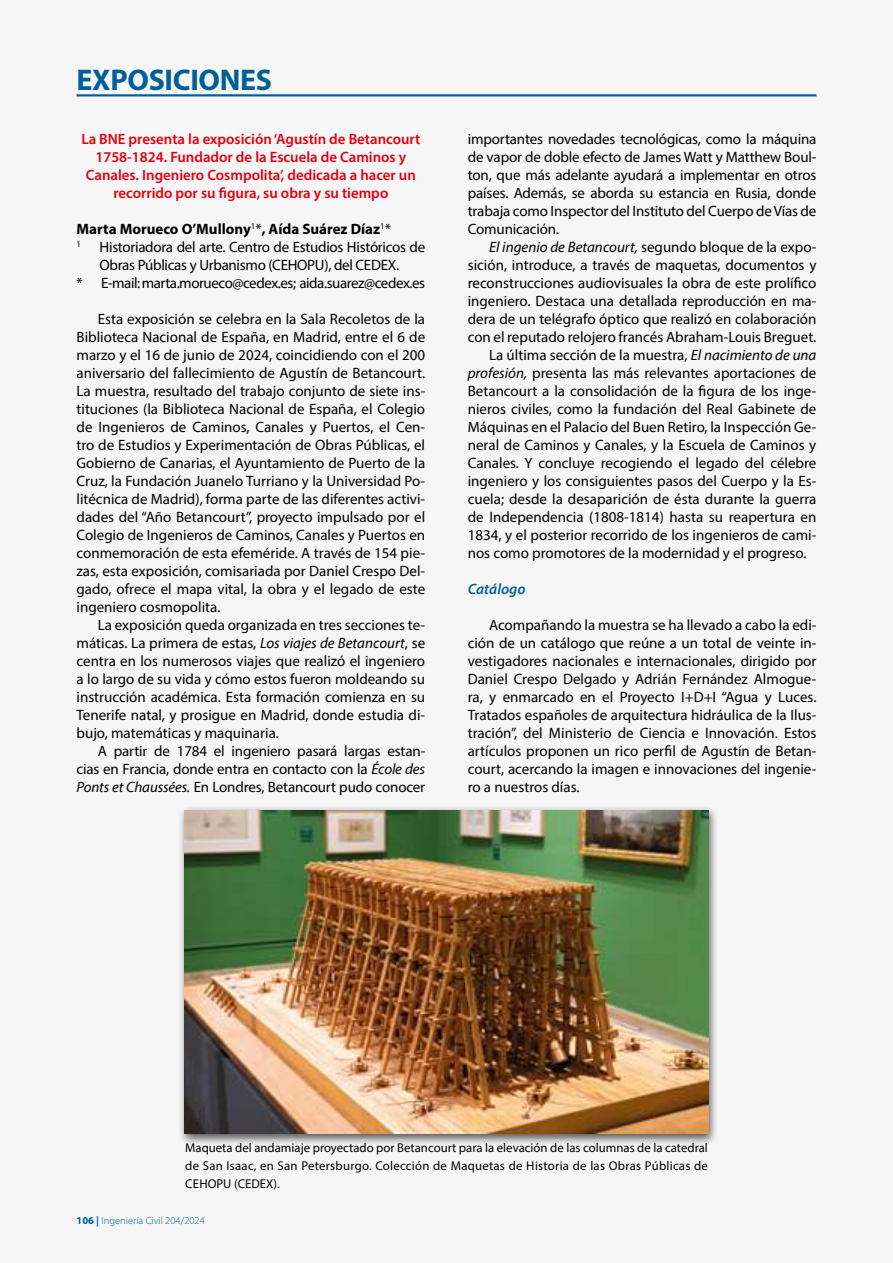
<style>
.page{position:relative;width:893px;height:1263px;background:#f6f6f6}
.page>*{position:absolute;margin:0;border:0;box-sizing:border-box;transform-origin:0 0}
.t1{font:700 30px "Myriad Pro";letter-spacing:-.01em;color:#005f98}
.t2{font:15px/18px "Myriad Pro";color:#000;text-align:justify}
.t3{font:600 15px/18px "Myriad Pro";color:#e3000f;text-align:center}
.t4{font:15px "Myriad Pro";letter-spacing:-.02em;color:#000}
.t5{font:15px "Myriad Pro";letter-spacing:-.03em;color:#000}
.t6{font:italic 15px "Myriad Pro";color:#000}
.t7{font:700 15px "Myriad Pro";color:#000}
.t8{font:italic 600 15px "Myriad Pro";color:#005f98}
.t9{font:12.75px/18px "Myriad Pro";letter-spacing:.02em;color:#000;text-align:justify}
.t10{font:300 10.5px "Myriad Pro";color:#005f98}
.s1{font-weight:400}
.s2{font-style:italic}
.s3{font-style:normal}
.s4{font-weight:700}
</style>
<div class="page">
<hr style="left:77px;top:94px;width:739px;height:3px;background:#005f98">
<div style="left:179px;top:806px;width:539px;height:339px;background:#000;opacity:.65"></div>
<img style="left:185px;top:810px;width:523px;height:324px">
<h1 class="t1" style="left:77px;top:60px;width:197px">EXPOSICIONES</h1>
<p class="t3" style="left:81px;top:130px;width:341px">La BNE presenta la exposición ‘Agustín de Betancourt 1758-1824. Fundador de la Escuela de Caminos y Canales. Ingeniero Cosmpolita’, dedicada a hacer un recorrido por su figura, su obra y su tiempo</p>
<p class="t7" style="left:77px;top:219px;width:316px">Marta Morueco O’Mullony<sup>1</sup><span class="s1">*</span>, Aída Suárez Díaz<sup>1</sup><span class="s1">*</span></p>
<p class="t4" style="left:77px;top:238px;width:350px"><sup>1</sup> Historiadora del arte. Centro de Estudios Históricos de</p>
<p class="t4" style="left:99px;top:256px;width:301px">Obras Públicas y Urbanismo (CEHOPU), del CEDEX.</p>
<p class="t5" style="left:77px;top:274px;width:350px">* E-mail: marta.morueco@cedex.es; aida.suarez@cedex.es</p>
<p class="t2" style="left:77px;top:310px;width:350px;text-indent:21px">Esta exposición se celebra en la Sala Recoletos de la Biblioteca Nacional de España, en Madrid, entre el 6 de marzo y el 16 de junio de 2024, coincidiendo con el 200 aniversario del fallecimiento de Agustín de Betancourt.<br>La muestra, resultado del trabajo conjunto de siete ins&shy;tituciones (la Biblioteca Nacional de España, el Colegio de Ingenieros de Caminos, Canales y Puertos, el Cen&shy;tro de Estudios y Experimentación de Obras Públicas, el Gobierno de Canarias, el Ayuntamiento de Puerto de la Cruz, la Fundación Juanelo Turriano y la Universidad Po&shy;litécnica de Madrid), forma parte de las diferentes activi&shy;dades del “Año Betancourt”, proyecto impulsado por el Colegio de Ingenieros de Caminos, Canales y Puertos en conmemoración de esta efeméride. A través de 154 pie&shy;zas, esta exposición, comisariada por Daniel Crespo Del&shy;gado, ofrece el mapa vital, la obra y el legado de este ingeniero cosmopolita.</p>
<p class="t2" style="left:77px;top:616px;width:350px;text-indent:21px">La exposición queda organizada en tres secciones te&shy;máticas. La primera de estas, <span class="s2">Los viajes de Betancourt</span>, se centra en los numerosos viajes que realizó el ingeniero a lo largo de su vida y cómo estos fueron moldeando su instrucción académica. Esta formación comienza en su Tenerife natal, y prosigue en Madrid, donde estudia di&shy;bujo, matemáticas y maquinaria.</p>
<p class="t2" style="left:77px;top:742px;width:350px;text-indent:21px">A partir de 1784 el ingeniero pasará largas estan&shy;cias en Francia, donde entra en contacto con la <span class="s2">École des Ponts et Chaussées.</span> En Londres, Betancourt pudo conocer</p>
<p class="t2" style="left:468px;top:130px;width:350px">importantes novedades tecnológicas, como la máquina de vapor de doble efecto de James Watt y Matthew Boul&shy;ton, que más adelante ayudará a implementar en otros países. Además, se aborda su estancia en Rusia, donde trabaja como Inspector del Instituto del Cuerpo de Vías de Comunicación.</p>
<p class="t6" style="left:489px;top:238px;width:329px">El ingenio de Betancourt, <span class="s3">segundo bloque de la expo-</span></p>
<p class="t2" style="left:468px;top:256px;width:350px">sición, introduce, a través de maquetas, documentos y</p>
<p class="t2" style="left:468px;top:274px;width:350px">reconstrucciones audiovisuales la obra de este prolífico</p>
<p class="t2" style="left:468px;top:292px;width:350px">ingeniero. Destaca una detallada reproducción en ma-</p>
<p class="t2" style="left:468px;top:310px;width:350px">dera de un telégrafo óptico que realizó en colaboración</p>
<p class="t2" style="left:468px;top:328px;width:350px">con el reputado relojero francés Abraham-Louis Breguet.</p>
<p class="t2" style="left:489px;top:346px;width:329px">La última sección de la muestra, <span class="s2">El nacimiento de una</span></p>
<p class="t2" style="left:468px;top:364px;width:350px"><span class="s2">profesión,</span> presenta las más relevantes aportaciones de</p>
<p class="t2" style="left:468px;top:382px;width:350px">Betancourt a la consolidación de la figura de los inge-</p>
<p class="t2" style="left:468px;top:400px;width:350px">nieros civiles, como la fundación del Real Gabinete de</p>
<p class="t2" style="left:468px;top:418px;width:350px">Máquinas en el Palacio del Buen Retiro, la Inspección Ge-</p>
<p class="t2" style="left:468px;top:436px;width:350px">neral de Caminos y Canales, y la Escuela de Caminos y</p>
<p class="t2" style="left:468px;top:454px;width:350px">Canales. Y concluye recogiendo el legado del célebre</p>
<p class="t2" style="left:468px;top:472px;width:350px">ingeniero y los consiguientes pasos del Cuerpo y la Es-</p>
<p class="t2" style="left:468px;top:490px;width:350px">cuela; desde la desaparición de ésta durante la guerra</p>
<p class="t2" style="left:468px;top:508px;width:350px">de Independencia (1808-1814) hasta su reapertura en</p>
<p class="t2" style="left:468px;top:526px;width:350px">1834, y el posterior recorrido de los ingenieros de cami-</p>
<p class="t2" style="left:468px;top:544px;width:340px">nos como promotores de la modernidad y el progreso.</p>
<p class="t8" style="left:468px;top:579px;width:59px">Catálogo</p>
<p class="t2" style="left:468px;top:616px;width:350px;text-indent:21px">Acompañando la muestra se ha llevado a cabo la edi&shy;ción de un catálogo que reúne a un total de veinte in&shy;vestigadores nacionales e internacionales, dirigido por Daniel Crespo Delgado y Adrián Fernández Almogue&shy;ra, y enmarcado en el Proyecto I+D+I “Agua y Luces.<br>Tratados españoles de arquitectura hidráulica de la Ilus&shy;tración”, del Ministerio de Ciencia e Innovación. Estos artículos proponen un rico perfil de Agustín de Betan&shy;court, acercando la imagen e innovaciones del ingenie&shy;ro a nuestros días.</p>
<p class="t9" style="left:185px;top:1139px;width:524px">Maqueta del andamiaje proyectado por Betancourt para la elevación de las columnas de la catedral de San Isaac, en San Petersburgo. Colección de Maquetas de Historia de las Obras Públicas de CEHOPU (CEDEX).</p>
<p class="t10" style="left:77px;top:1214px;width:130px"><span class="s4">106 |</span> Ingeniería Civil 204/2024</p>
</div>
